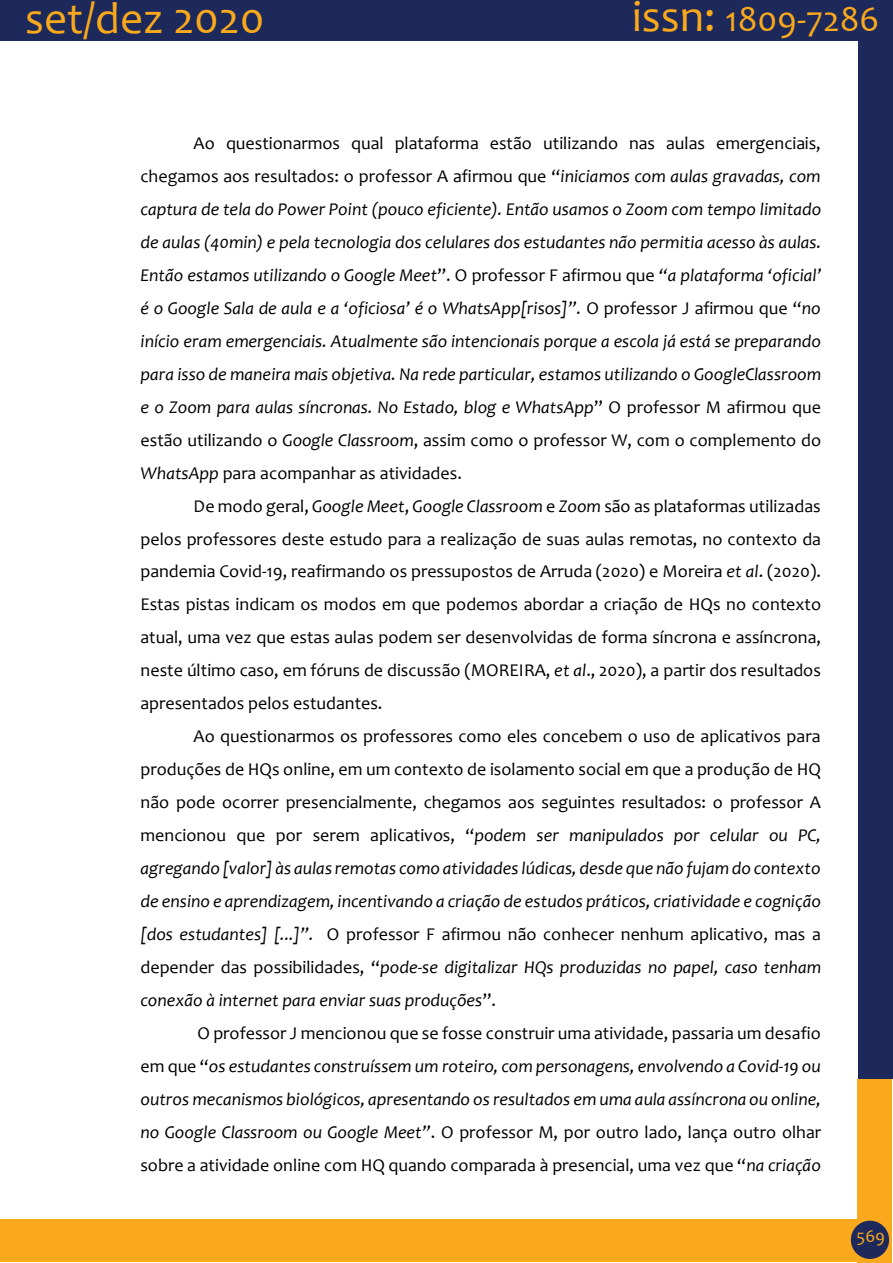
<style>
.page{position:relative;width:893px;height:1263px;background:#fff}
.page>*{position:absolute;margin:0;border:0;box-sizing:border-box;transform-origin:0 0}
.t1{font:45px "Candara";color:#f9a91b}
.t2{font:36px "Candara";color:#f9a91b}
.t3{font:18px "Candara";color:#000}
.t4{font:italic 18px "Candara";letter-spacing:.005em;color:#000}
.t5{font:18px "Candara";color:#f9a91b}
.s1{font-size:45px}
.s2{font-style:italic}
.s3{font-style:normal}
</style>
<div class="page">
<div style="left:858px;top:0;width:34px;height:1079px;background:#1d295a"></div>
<div style="left:0;top:0;width:890px;height:41px;background:#1d295a"></div>
<div style="left:857px;top:1079px;width:34px;height:184px;background:#f9a91b"></div>
<div style="left:0;top:1219px;width:860px;height:43px;background:#f9a91b"></div>
<div style="left:851px;top:1221px;width:38px;height:38px;background:#1d295a;border-radius:50%"></div>
<h1 class="t1" style="left:25px;top:-9px;width:241px">set/dez 2020</h1>
<h2 class="t2" style="left:632px;top:-3px;width:249px"><span class="s1">issn:</span> 1809-7286</h2>
<p class="t3" style="left:194px;top:132px;width:629px">Ao questionarmos qual plataforma estão utilizando nas aulas emergenciais,</p>
<p class="t3" style="left:141px;top:165px;width:682px">chegamos aos resultados: o professor A afirmou que “<span class="s2">iniciamos com aulas gravadas, com</span></p>
<p class="t4" style="left:141px;top:198px;width:682px">captura de tela do Power Point (pouco eficiente). Então usamos o Zoom com tempo limitado</p>
<p class="t4" style="left:141px;top:231px;width:682px">de aulas (40min) e pela tecnologia dos celulares dos estudantes não permitia acesso às aulas.</p>
<p class="t4" style="left:141px;top:264px;width:682px">Então estamos utilizando o Google Meet<span class="s3">”. O professor F afirmou que</span> “a plataforma ‘oficial’</p>
<p class="t4" style="left:141px;top:297px;width:682px">é o Google Sala de aula e a ‘oficiosa’ é o WhatsApp[risos]”. <span class="s3">O professor J afirmou que “</span>no</p>
<p class="t4" style="left:141px;top:329px;width:682px">início eram emergenciais. Atualmente são intencionais porque a escola já está se preparando</p>
<p class="t4" style="left:141px;top:362px;width:682px">para isso de maneira mais objetiva. Na rede particular, estamos utilizando o GoogleClassroom</p>
<p class="t4" style="left:141px;top:395px;width:682px">e o Zoom para aulas síncronas. No Estado, blog e WhatsApp<span class="s3">” O professor M afirmou que</span></p>
<p class="t3" style="left:141px;top:428px;width:682px">estão utilizando o <span class="s2">Google Classroom</span>, assim como o professor W, com o complemento do</p>
<p class="t3" style="left:141px;top:461px;width:323px"><span class="s2">WhatsApp</span> para acompanhar as atividades.</p>
<p class="t3" style="left:194px;top:494px;width:629px">De modo geral, <span class="s2">Google Meet</span>, <span class="s2">Google Classroom</span> e <span class="s2">Zoom</span> são as plataformas utilizadas</p>
<p class="t3" style="left:140px;top:527px;width:682px">pelos professores deste estudo para a realização de suas aulas remotas, no contexto da</p>
<p class="t3" style="left:140px;top:560px;width:682px">pandemia Covid-19, reafirmando os pressupostos de Arruda (2020) e Moreira <span class="s2">et al</span>. (2020).</p>
<p class="t3" style="left:140px;top:593px;width:682px">Estas pistas indicam os modos em que podemos abordar a criação de HQs no contexto</p>
<p class="t3" style="left:140px;top:626px;width:682px">atual, uma vez que estas aulas podem ser desenvolvidas de forma síncrona e assíncrona,</p>
<p class="t3" style="left:140px;top:659px;width:682px">neste último caso, em fóruns de discussão (MOREIRA, <span class="s2">et al</span>., 2020), a partir dos resultados</p>
<p class="t3" style="left:140px;top:692px;width:243px">apresentados pelos estudantes.</p>
<p class="t3" style="left:194px;top:725px;width:629px">Ao questionarmos os professores como eles concebem o uso de aplicativos para</p>
<p class="t3" style="left:140px;top:758px;width:682px">produções de HQs online, em um contexto de isolamento social em que a produção de HQ</p>
<p class="t3" style="left:140px;top:791px;width:682px">não pode ocorrer presencialmente, chegamos aos seguintes resultados: o professor A</p>
<p class="t4" style="left:140px;top:824px;width:682px"><span class="s3">mencionou que por serem aplicativos, “</span>podem ser manipulados por celular ou PC,</p>
<p class="t4" style="left:140px;top:857px;width:682px">agregando [valor] às aulas remotas como atividades lúdicas, desde que não fujam do contexto</p>
<p class="t4" style="left:140px;top:890px;width:682px">de ensino e aprendizagem, incentivando a criação de estudos práticos, criatividade e cognição</p>
<p class="t3" style="left:140px;top:923px;width:682px"><span class="s2">[dos estudantes] [...]”.</span> O professor F afirmou não conhecer nenhum aplicativo, mas a</p>
<p class="t4" style="left:140px;top:956px;width:682px"><span class="s3">depender das possibilidades, “</span>pode-se digitalizar HQs produzidas no papel, caso tenham</p>
<p class="t4" style="left:140px;top:989px;width:357px">conexão à internet para enviar suas produções<span class="s3">”.</span></p>
<p class="t3" style="left:197px;top:1022px;width:625px">O professor J mencionou que se fosse construir uma atividade, passaria um desafio</p>
<p class="t4" style="left:140px;top:1054px;width:682px"><span class="s3">em que “</span>os estudantes construíssem um roteiro, com personagens, envolvendo a Covid-19 ou</p>
<p class="t4" style="left:140px;top:1087px;width:682px">outros mecanismos biológicos, apresentando os resultados em uma aula assíncrona ou online,</p>
<p class="t3" style="left:140px;top:1120px;width:682px"><span class="s2">no Google Classroom ou Google Meet”</span>. O professor M, por outro lado, lança outro olhar</p>
<p class="t3" style="left:140px;top:1153px;width:682px">sobre a atividade online com HQ quando comparada à presencial, uma vez que “<span class="s2">na criação</span></p>
<p class="t5" style="left:856px;top:1224px;width:30px">569</p>
</div>
